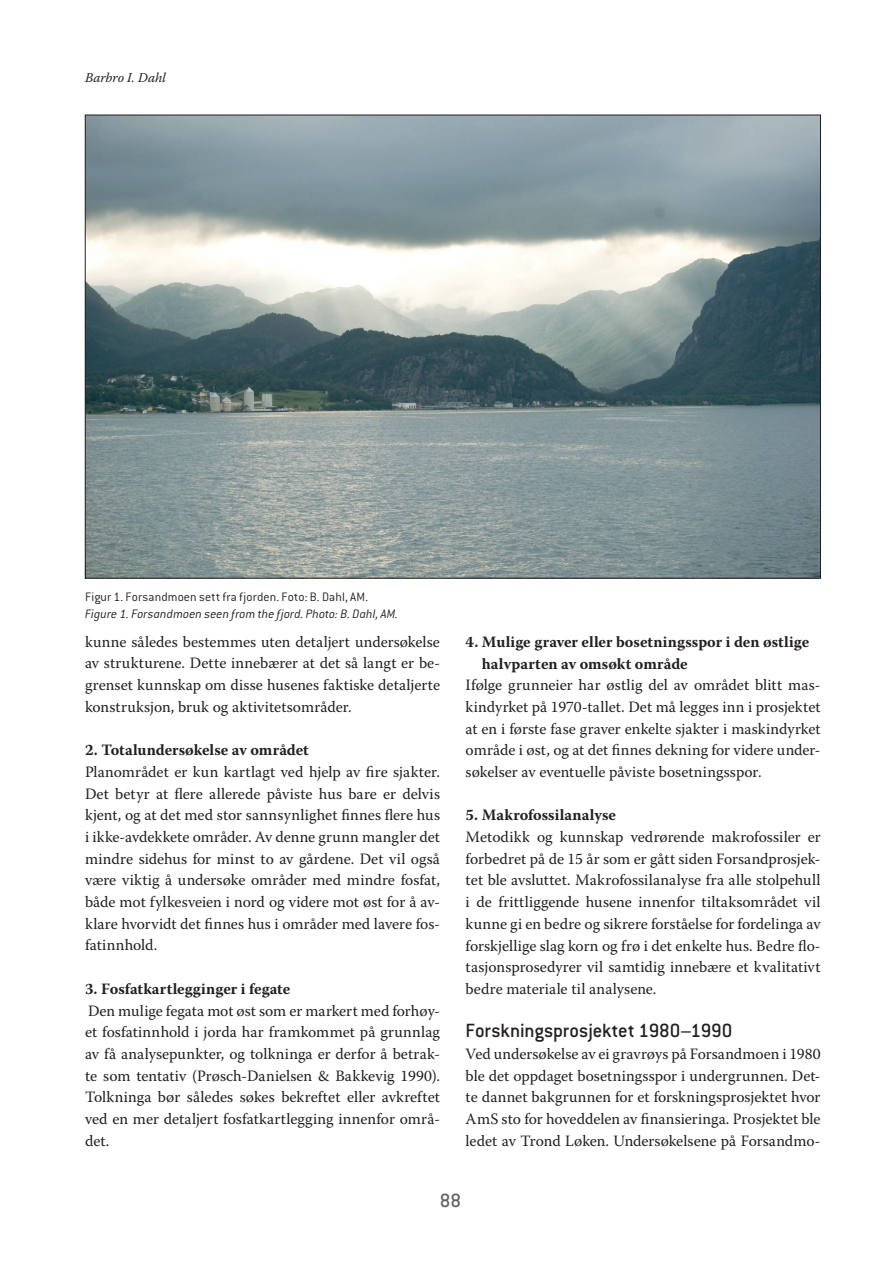
<style>
.page{position:relative;width:893px;height:1263px;background:#fff}
.page>*{position:absolute;margin:0;border:0;box-sizing:border-box;transform-origin:0 0}
.t1{font:500 21px "Conduit ITC";letter-spacing:-.005em;color:#231f20}
.t2{font:500 21px "Conduit ITC";color:#636366}
.t3{font:15.75px/21.8px "Warnock Pro";color:#231f20;text-align:justify}
.t4{font:700 15.75px/21.8px "Warnock Pro";letter-spacing:.005em;color:#231f20}
.t5{font:italic 300 13.5px "Conduit ITC";letter-spacing:.01em;color:#231f20}
.t6{font:300 13.5px "Conduit ITC";letter-spacing:.01em;color:#231f20}
.t7{font:italic 13.5px "Warnock Pro";color:#231f20}
</style>
<div class="page">
<img style="left:87px;top:117px;width:732px;height:459px">
<p class="t7" style="left:85px;top:69px;width:83px">Barbro I. Dahl</p>
<p class="t6" style="left:85px;top:590px;width:285px">Figur 1. Forsandmoen sett fra fjorden. Foto: B. Dahl, AM.</p>
<p class="t5" style="left:85px;top:606px;width:315px">Figure 1. Forsandmoen seen from the fjord. Photo: B. Dahl, AM.</p>
<p class="t3" style="left:85px;top:630px;width:357px">kunne således bestemmes uten detaljert undersøkelse av strukturene. Dette innebærer at det så langt er be&shy;grenset kunnskap om disse husenes faktiske detaljerte konstruksjon, bruk og aktivitetsområder.</p>
<p class="t4" style="left:85px;top:739px;width:225px">2. Totalundersøkelse av området</p>
<p class="t3" style="left:85px;top:761px;width:357px">Planområdet er kun kartlagt ved hjelp av fire sjakter.<br>Det betyr at flere allerede påviste hus bare er delvis kjent, og at det med stor sannsynlighet finnes flere hus i ikke-avdekkete områder. Av denne grunn mangler det mindre sidehus for minst to av gårdene. Det vil også være viktig å undersøke områder med mindre fosfat, både mot fylkesveien i nord og videre mot øst for å av&shy;klare hvorvidt det finnes hus i områder med lavere fos&shy;fatinnhold.</p>
<p class="t4" style="left:85px;top:977px;width:207px">3. Fosfatkartlegginger i fegate</p>
<p class="t3" style="left:85px;top:999px;width:357px">Den mulige fegata mot øst som er markert med forhøy&shy;et fosfatinnhold i jorda har framkommet på grunnlag av få analysepunkter, og tolkninga er derfor å betrak&shy;te som tentativ (Prøsch-Danielsen &amp; Bakkevig 1990).<br>Tolkninga bør således søkes bekreftet eller avkreftet ved en mer detaljert fosfatkartlegging innenfor områ&shy;det.</p>
<p class="t4" style="left:482px;top:630px;width:329px;text-indent:-16px">4. Mulige graver eller bosetningsspor i den østlige halvparten av omsøkt område</p>
<p class="t3" style="left:466px;top:674px;width:357px">Ifølge grunneier har østlig del av området blitt mas&shy;kindyrket på 1970-tallet. Det må legges inn i prosjektet at en i første fase graver enkelte sjakter i maskindyrket område i øst, og at det finnes dekning for videre under&shy;søkelser av eventuelle påviste bosetningsspor.</p>
<p class="t4" style="left:466px;top:804px;width:152px">5. Makrofossilanalyse</p>
<p class="t3" style="left:466px;top:826px;width:357px">Metodikk og kunnskap vedrørende makrofossiler er forbedret på de 15 år som er gått siden Forsandprosjek&shy;tet ble avsluttet. Makrofossilanalyse fra alle stolpehull i de frittliggende husene innenfor tiltaksområdet vil kunne gi en bedre og sikrere forståelse for fordelinga av forskjellige slag korn og frø i det enkelte hus. Bedre flo&shy;tasjonsprosedyrer vil samtidig innebære et kvalitativt bedre materiale til analysene.</p>
<h1 class="t1" style="left:466px;top:1019px;width:268px">Forskningsprosjektet 1980–1990</h1>
<p class="t3" style="left:466px;top:1042px;width:357px">Ved undersøkelse av ei gravrøys på Forsandmoen i 1980 ble det oppdaget bosetningsspor i undergrunnen. Det&shy;te dannet bakgrunnen for et forskningsprosjektet hvor AmS sto for hoveddelen av finansieringa. Prosjektet ble ledet av Trond Løken. Undersøkelsene på Forsandmo-</p>
<h1 class="t2" style="left:440px;top:1188px;width:23px">88</h1>
</div>
